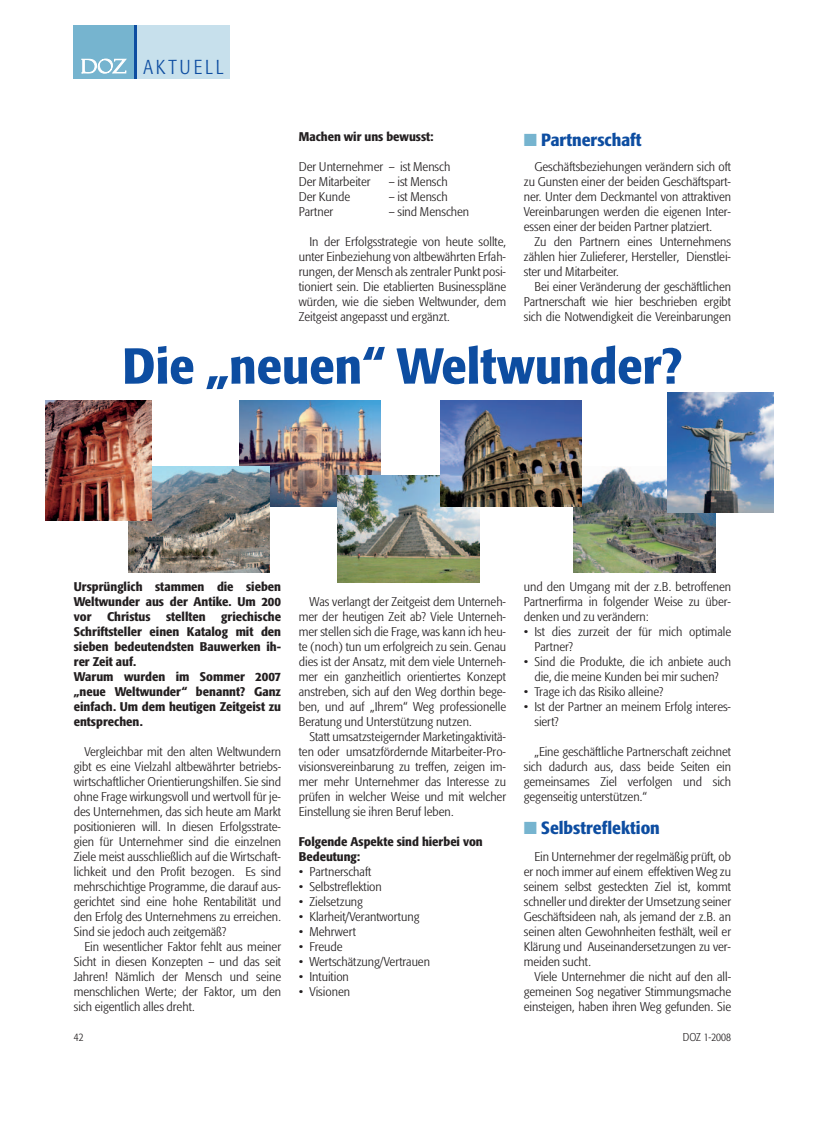
<style>
.page{position:relative;width:815px;height:1124px;background:#fff}
.page>*{position:absolute;margin:0;border:0;box-sizing:border-box;transform-origin:0 0}
.t1{font:500 50px "Formata Condensed BQ";color:#0d4da1;scale:1.1 1}
.t2{font:300 20px "Formata Condensed BQ";letter-spacing:.145em;color:#0d4da1}
.t3{font:500 17.5px "Formata Condensed BQ";color:#0d4da1;scale:1.1 1}
.t4{font:300 12.5px/15px "Formata Condensed BQ";color:#231f20;text-align:justify;scale:1.1 1}
.t5{font:500 12.5px/15px "Formata Condensed BQ";color:#231f20;scale:1.1 1}
.t6{font:300 11.25px "Formata Condensed BQ";color:#231f20}
.s1{color:#76b4cf}
</style>
<div class="page">
<img style="left:239px;top:400px;width:142px;height:107px">
<div style="left:74px;top:26px;width:60px;height:53px;background:#76b4cf"></div>
<svg style="left:82px;top:59px;width:44px;height:14px"></svg>
<svg style="left:134px;top:26px;width:4px;height:53px"></svg>
<div style="left:138px;top:26px;width:92px;height:53px;background:#c7e0ec"></div>
<img style="left:574px;top:467px;width:142px;height:106px">
<img style="left:128px;top:466px;width:142px;height:107px">
<img style="left:338px;top:476px;width:142px;height:106px">
<img style="left:440px;top:400px;width:142px;height:107px">
<img style="left:45px;top:400px;width:107px;height:120px">
<img style="left:667px;top:392px;width:107px;height:121px">
<h2 class="t2" style="left:144px;top:58px;width:82px">AKTUELL</h2>
<p class="t5" style="left:299px;top:130px;width:124px">Machen wir uns bewusst:</p>
<p class="t4" style="left:299px;top:160px;width:139px">Der Unternehmer – ist Mensch<br>Der Mitarbeiter</p>
<p class="t4" style="left:389px;top:175px;width:55px">– ist Mensch</p>
<p class="t4" style="left:299px;top:190px;width:48px">Der Kunde</p>
<p class="t4" style="left:389px;top:190px;width:55px">– ist Mensch</p>
<p class="t4" style="left:299px;top:205px;width:33px">Partner</p>
<p class="t4" style="left:389px;top:205px;width:75px">– sind Menschen</p>
<p class="t4" style="left:299px;top:235px;width:190px;text-indent:11px">In der Erfolgsstrategie von heute sollte, unter Einbeziehung von altbewährten Erfah&shy;rungen, der Mensch als zentraler Punkt posi&shy;tioniert sein. Die etablierten Businesspläne würden, wie die sieben Weltwunder, dem Zeitgeist angepasst und ergänzt.</p>
<h3 class="t3" style="left:524px;top:132px;width:108px"><span class="s1">■</span> Partnerschaft</h3>
<p class="t4" style="left:524px;top:160px;width:190px;text-indent:11px">Geschäftsbeziehungen verändern sich oft zu Gunsten einer der beiden Geschäftspart&shy;ner. Unter dem Deckmantel von attraktiven Vereinbarungen werden die eigenen Inter&shy;essen einer der beiden Partner platziert.</p>
<p class="t4" style="left:524px;top:235px;width:190px;text-indent:11px">Zu den Partnern eines Unternehmens zählen hier Zulieferer, Hersteller, Dienstlei&shy;ster und Mitarbeiter.</p>
<p class="t4" style="left:524px;top:280px;width:190px;text-indent:11px">Bei einer Veränderung der geschäftlichen Partnerschaft wie hier beschrieben ergibt sich die Notwendigkeit die Vereinbarungen</p>
<h1 class="t1" style="left:122px;top:345px;width:511px">Die „neuen“ Weltwunder?</h1>
<p class="t5" style="left:74px;top:580px;width:190px">Ursprünglich stammen die sieben<br>Weltwunder aus der Antike. Um 200 vor Christus stellten griechische<br>Schriftsteller einen Katalog mit den sieben bedeutendsten Bauwerken ih&shy;rer Zeit auf.<br>Warum wurden im Sommer 2007 „neue Weltwunder“ benannt? Ganz einfach. Um dem heutigen Zeitgeist zu entsprechen.</p>
<p class="t4" style="left:74px;top:745px;width:190px;text-indent:11px">Vergleichbar mit den alten Weltwundern gibt es eine Vielzahl altbewährter betriebs&shy;wirtschaftlicher Orientierungshilfen. Sie sind ohne Frage wirkungsvoll und wertvoll für je&shy;des Unternehmen, das sich heute am Markt positionieren will. In diesen Erfolgsstrate&shy;gien für Unternehmer sind die einzelnen Ziele meist ausschließlich auf die Wirtschaft&shy;lichkeit und den Profit bezogen. Es sind mehrschichtige Programme, die darauf aus&shy;gerichtet sind eine hohe Rentabilität und den Erfolg des Unternehmens zu erreichen.<br>Sind sie jedoch auch zeitgemäß?</p>
<p class="t4" style="left:74px;top:940px;width:190px;text-indent:11px">Ein wesentlicher Faktor fehlt aus meiner Sicht in diesen Konzepten – und das seit Jahren! Nämlich der Mensch und seine menschlichen Werte; der Faktor, um den sich eigentlich alles dreht.</p>
<p class="t4" style="left:299px;top:595px;width:190px;text-indent:11px">Was verlangt der Zeitgeist dem Unterneh&shy;mer der heutigen Zeit ab? Viele Unterneh&shy;mer stellen sich die Frage, was kann ich heu&shy;te (noch) tun um erfolgreich zu sein. Genau dies ist der Ansatz, mit dem viele Unterneh&shy;mer ein ganzheitlich orientiertes Konzept anstreben, sich auf den Weg dorthin bege&shy;ben, und auf „Ihrem“ Weg professionelle Beratung und Unterstützung nutzen.</p>
<p class="t4" style="left:299px;top:730px;width:190px;text-indent:11px">Statt umsatzsteigernder Marketingaktivitä&shy;ten oder umsatzfördernde Mitarbeiter-Pro&shy;visionsvereinbarung zu treffen, zeigen im&shy;mer mehr Unternehmer das Interesse zu prüfen in welcher Weise und mit welcher Einstellung sie ihren Beruf leben.</p>
<p class="t5" style="left:299px;top:835px;width:169px">Folgende Aspekte sind hierbei von<br>Bedeutung:</p>
<p class="t4" style="left:299px;top:865px;width:67px">• Partnerschaft</p>
<p class="t4" style="left:299px;top:880px;width:77px">• Selbstreflektion</p>
<p class="t4" style="left:299px;top:895px;width:60px">• Zielsetzung</p>
<p class="t4" style="left:299px;top:910px;width:111px">• Klarheit/Verantwortung</p>
<p class="t4" style="left:299px;top:925px;width:53px">• Mehrwert</p>
<p class="t4" style="left:299px;top:940px;width:41px">• Freude</p>
<p class="t4" style="left:299px;top:955px;width:121px">• Wertschätzung/Vertrauen</p>
<p class="t4" style="left:299px;top:970px;width:47px">• Intuition</p>
<p class="t4" style="left:299px;top:985px;width:48px">• Visionen</p>
<p class="t4" style="left:524px;top:580px;width:190px">und den Umgang mit der z.B. betroffenen Partnerfirma in folgender Weise zu über&shy;denken und zu verändern:</p>
<p class="t4" style="left:534px;top:625px;width:180px;text-indent:-11px">• Ist dies zurzeit der für mich optimale<br>Partner?</p>
<p class="t4" style="left:524px;top:655px;width:190px;text-align:center">• Sind die Produkte, die ich anbiete auch die, die meine Kunden bei mir suchen?</p>
<p class="t4" style="left:524px;top:685px;width:128px">• Trage ich das Risiko alleine?</p>
<p class="t4" style="left:534px;top:700px;width:180px;text-indent:-11px">• Ist der Partner an meinem Erfolg interes&shy;siert?</p>
<p class="t4" style="left:524px;top:745px;width:190px;text-indent:11px">„Eine geschäftliche Partnerschaft zeichnet sich dadurch aus, dass beide Seiten ein gemeinsames Ziel verfolgen und sich gegenseitig unterstützen.“</p>
<h3 class="t3" style="left:524px;top:820px;width:125px"><span class="s1">■</span> Selbstreflektion</h3>
<p class="t4" style="left:524px;top:850px;width:190px;text-indent:11px">Ein Unternehmer der regelmäßig prüft, ob er noch immer auf einem effektiven Weg zu seinem selbst gesteckten Ziel ist, kommt schneller und direkter der Umsetzung seiner Geschäftsideen nah, als jemand der z.B. an seinen alten Gewohnheiten festhält, weil er Klärung und Auseinandersetzungen zu ver&shy;meiden sucht.</p>
<p class="t4" style="left:524px;top:970px;width:190px;text-indent:11px">Viele Unternehmer die nicht auf den all&shy;gemeinen Sog negativer Stimmungsmache einsteigen, haben ihren Weg gefunden. Sie</p>
<p class="t6" style="left:74px;top:1032px;width:11px">42</p>
<p class="t6" style="left:683px;top:1032px;width:50px">DOZ 1-2008</p>
</div>
